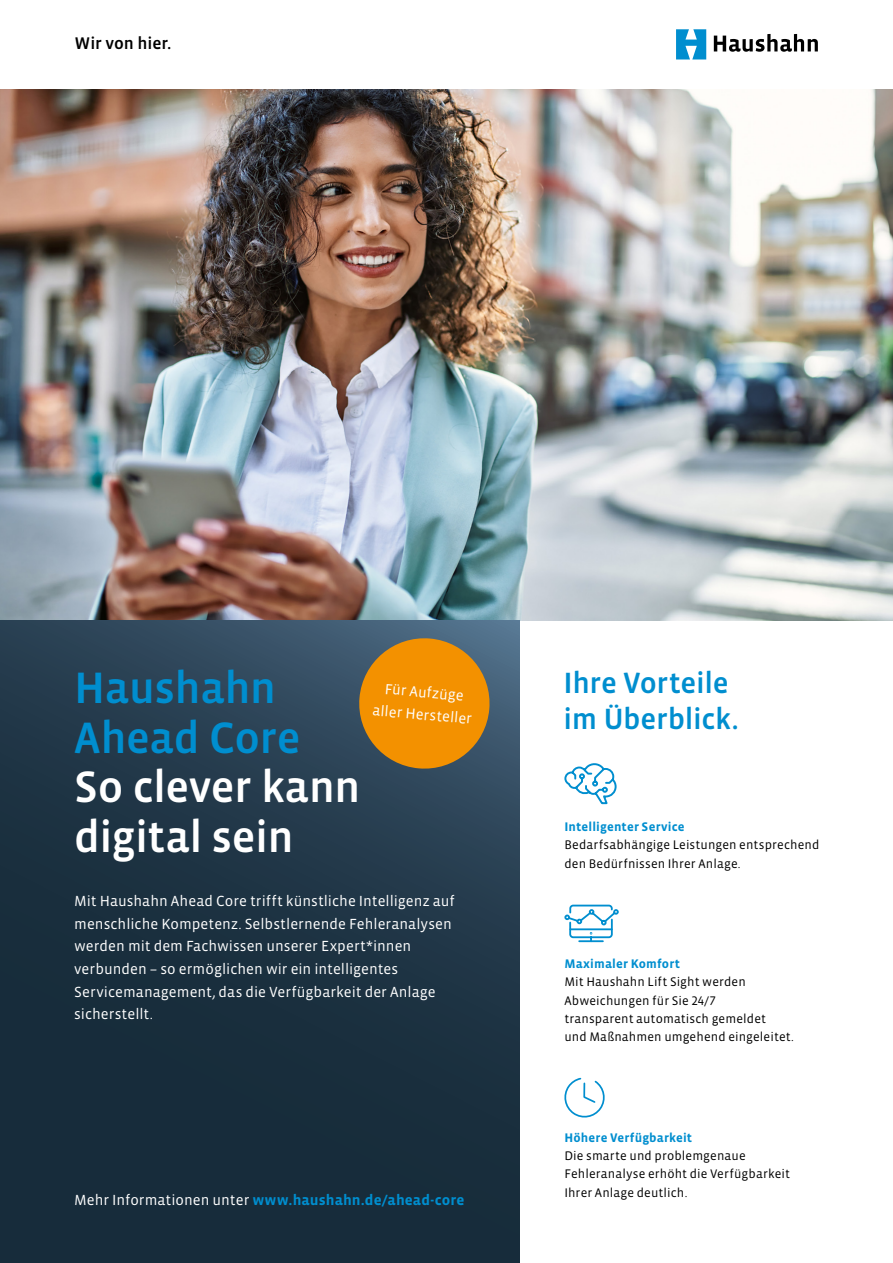
<style>
.page{position:relative;width:893px;height:1263px;background:#fff}
.page>*{position:absolute;margin:0;border:0;box-sizing:border-box;transform-origin:0 0}
.t1{font:500 45px/49.5px "Vista Sans OTCE";letter-spacing:-.01em;color:#fff}
.t2{font:500 45px/49.5px "Vista Sans OTCE";letter-spacing:-.01em;color:#008ecf}
.t3{font:500 30px/36px "Vista Sans OTCE";letter-spacing:-.01em;color:#008ecf}
.t4{font:500 17.25px "Vista Sans OTCE";letter-spacing:-.01em;color:#000}
.t5{font:15px/22.5px "Vista Sans OTCE";letter-spacing:.005em;color:#fff}
.t6{font:700 15px "Vista Sans OTCE";letter-spacing:.005em;color:#008ecf}
.t7{font:12.75px/18.3px "Vista Sans OTCE";letter-spacing:.01em;color:#000}
.t8{font:700 12.75px "Vista Sans OTCE";letter-spacing:.01em;color:#008ecf}
.s1{font-weight:400;color:#fff}
</style>
<div class="page">
<img style="left:0;top:89px;width:893px;height:532px">
<svg style="left:0;top:621px;width:519px;height:642px;background:#1f3545"></svg>
<svg style="left:356px;top:635px;width:136px;height:136px;background:#c0811e"></svg>
<svg style="left:714px;top:34px;width:104px;height:18px"></svg>
<svg style="left:676px;top:29px;width:30px;height:30px"></svg>
<svg style="left:564px;top:763px;width:53px;height:42px"></svg>
<svg style="left:564px;top:904px;width:55px;height:39px"></svg>
<svg style="left:564px;top:1077px;width:41px;height:41px"></svg>
<p class="t4" style="left:75px;top:33px;width:98px">Wir von hier.</p>
<h1 class="t2" style="left:74px;top:663px;width:228px">Haushahn<br>Ahead Core</h1>
<h1 class="t1" style="left:74px;top:762px;width:288px">So clever kann digital sein</h1>
<p class="t5" style="left:74px;top:890px;width:382px">Mit Haushahn Ahead Core trifft künstliche Intelligenz auf menschliche Kompetenz. Selbstlernende Fehleranalysen werden mit dem Fachwissen unserer Expert*innen verbunden – so ermöglichen wir ein intelligentes Servicemanagement, das die Verfügbarkeit der Anlage sicherstellt.</p>
<p class="t5" style="left:375px;top:676px;width:101px;text-align:center;rotate:5deg">Für Aufzüge aller Hersteller</p>
<p class="t6" style="left:74px;top:1191px;width:392px"><span class="s1">Mehr Informationen unter</span> www.haushahn.de/ahead-core</p>
<h2 class="t3" style="left:564px;top:665px;width:177px">Ihre Vorteile im Überblick.</h2>
<p class="t8" style="left:564px;top:819px;width:122px">Intelligenter Service</p>
<p class="t7" style="left:564px;top:836px;width:257px">Bedarfsabhängige Leistungen entsprechend den Bedürfnissen Ihrer Anlage.</p>
<p class="t8" style="left:564px;top:956px;width:117px">Maximaler Komfort</p>
<p class="t7" style="left:564px;top:973px;width:231px">Mit Haushahn Lift Sight werden<br>Abweichungen für Sie 24/7<br>transparent automatisch gemeldet<br>und Maßnahmen umgehend eingeleitet.</p>
<p class="t8" style="left:564px;top:1130px;width:129px">Höhere Verfügbarkeit</p>
<p class="t7" style="left:564px;top:1146px;width:227px">Die smarte und problemgenaue<br>Fehleranalyse erhöht die Verfügbarkeit<br>Ihrer Anlage deutlich.</p>
</div>
